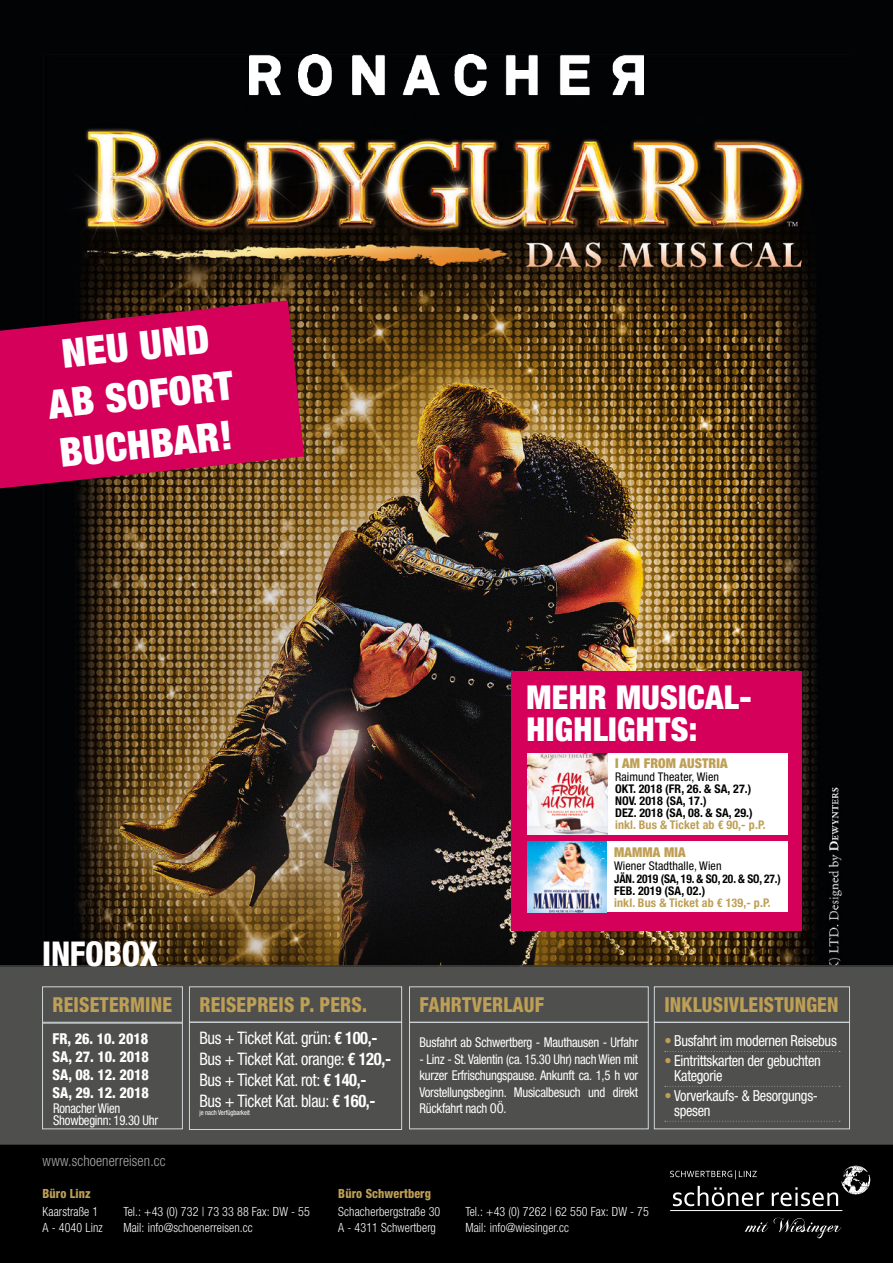
<style>
.page{position:relative;width:893px;height:1263px;background:#fff}
.page>*{position:absolute;margin:0;border:0;box-sizing:border-box;transform-origin:0 0}
.t1{font:900 condensed 40.05px/49.3px "Helvetica Neue LTW1 G";color:#fff;text-align:center}
.t2{font:800 condensed 34.2px "Helvetica Neue LTW1 G";letter-spacing:-.01em;color:#fff;scale:.95 1}
.t3{font:900 condensed 33px/31.5px "Helvetica Neue LTW1 G";letter-spacing:.01em;color:#fff}
.t4{font:800 condensed 20.7px "Helvetica Neue LTW1 G";letter-spacing:.01em;color:#be9f56;scale:.93 1}
.t5{font:condensed 17.25px/21px "Helvetica Neue LTW1 G";letter-spacing:-.02em;color:#fff;scale:.95 1}
.t6{font:condensed 15.15px/15px "Helvetica Neue LTW1 G";letter-spacing:-.02em;color:#fff;scale:.95 1}
.t7{font:800 condensed 15px/18px "Helvetica Neue LTW1 G";color:#fff;text-align:justify;scale:.95 1}
.t8{font:300 condensed 15px "Helvetica Neue LTW1 G";letter-spacing:.01em;color:#fff;scale:.95 1}
.t9{font:condensed 13.5px/16.5px "Helvetica Neue LTW1 G";letter-spacing:-.02em;color:#fff;text-align:justify;scale:.94 1}
.t10{font:900 condensed 13.5px "Helvetica Neue LTW1 G";letter-spacing:.01em;color:#be9f56}
.t11{font:300 condensed 12.6px/15.9px "Helvetica Neue LTW1 G";letter-spacing:.01em;color:#fff;scale:.95 1}
.t12{font:800 condensed 12.6px "Helvetica Neue LTW1 G";letter-spacing:.01em;color:#be9f56;scale:.95 1}
.t13{font:700 condensed 12px/12px "Helvetica Neue LTW1 G";letter-spacing:.01em;color:#000}
.t14{font:700 condensed 12px "Helvetica Neue LTW1 G";letter-spacing:.01em;color:#be9f56}
.t15{font:700 condensed 12px/12px "Helvetica Neue LTW1 G";letter-spacing:-.01em;color:#000;scale:.95 1}
.t16{font:condensed 12px "Helvetica Neue LTW1 G";letter-spacing:.01em;color:#000}
.t17{font:condensed 7.05px "Helvetica Neue LTW1 G";letter-spacing:-.01em;color:#fff;scale:.95 1}
.s1{font-weight:700}
.s2{color:#be9f56}
</style>
<div class="page">
<div style="left:0;top:0;width:893px;height:966px;background:#020305"></div>
<img style="left:75px;top:55px;width:767px;height:910px">
<div style="left:0;top:1145px;width:893px;height:118px;background:#000"></div>
<svg style="left:673px;top:1186px;width:91px;height:20px"></svg>
<svg style="left:772px;top:1165px;width:98px;height:41px"></svg>
<svg style="left:744px;top:1222px;width:24px;height:10px"></svg>
<svg style="left:774px;top:1218px;width:67px;height:20px"></svg>
<hr style="left:670px;top:1210px;width:172px;height:1px;background:#fff">
<svg style="left:670px;top:1170px;width:87px;height:9px"></svg>
<div style="left:0;top:965px;width:893px;height:180px;background:#4f4f4e"></div>
<div style="left:409px;top:1022px;width:239px;height:107px;border:1px solid #d0d6da"></div>
<div style="left:409px;top:986px;width:239px;height:36px;border:1px solid #d0d6da"></div>
<div style="left:42px;top:1023px;width:141px;height:106px;border:1px solid #d0d6da"></div>
<div style="left:42px;top:986px;width:141px;height:36px;border:1px solid #d0d6da"></div>
<svg style="left:665px;top:1051px;width:175px;height:1px"></svg>
<svg style="left:665px;top:1086px;width:175px;height:1px"></svg>
<svg style="left:665px;top:1121px;width:175px;height:1px"></svg>
<div style="left:654px;top:1022px;width:196px;height:107px;border:1px solid #d0d6da"></div>
<div style="left:654px;top:986px;width:196px;height:36px;border:1px solid #d0d6da"></div>
<div style="left:189px;top:1022px;width:213px;height:108px;border:1px solid #d0d6da"></div>
<div style="left:189px;top:986px;width:213px;height:36px;border:1px solid #d0d6da"></div>
<img style="left:249px;top:54px;width:394px;height:42px">
<svg style="left:0;top:300px;width:304px;height:188px;background:#b9084d"></svg>
<div style="left:512px;top:671px;width:290px;height:259px;background:#d4005a"></div>
<div style="left:527px;top:753px;width:261px;height:82px;background:#fff"></div>
<img style="left:527px;top:753px;width:80px;height:82px">
<div style="left:527px;top:841px;width:261px;height:71px;background:#fff"></div>
<img style="left:527px;top:841px;width:79px;height:71px">
<h1 class="t1" style="left:41px;top:331px;width:187px;rotate:-6deg">NEU UND<br>AB SOFORT<br>BUCHBAR!</h1>
<h2 class="t2" style="left:42px;top:932px;width:123px">INFOBOX</h2>
<h3 class="t4" style="left:53px;top:991px;width:130px">REISETERMINE</h3>
<p class="t7" style="left:53px;top:1029px;width:103px">FR, 26. 10. 2018<br>SA, 27. 10. 2018<br>SA, 08. 12. 2018<br>SA, 29. 12. 2018</p>
<p class="t9" style="left:53px;top:1102px;width:113px;line-height:12px">Ronacher Wien<br>Showbeginn: 19.30 Uhr</p>
<p class="t8" style="left:43px;top:1152px;width:131px">www.schoenerreisen.cc</p>
<h3 class="t4" style="left:199px;top:991px;width:182px">REISEPREIS P. PERS.</h3>
<p class="t5" style="left:199px;top:1028px;width:203px">Bus + Ticket Kat. grün: <span class="s1">€ 100,-<br></span>Bus + Ticket Kat. orange: <span class="s1">€ 120,-<br></span>Bus + Ticket Kat. rot: <span class="s1">€ 140,-<br></span>Bus + Ticket Kat. blau: <span class="s1">€ 160,-</span></p>
<p class="t17" style="left:199px;top:1109px;width:55px">je nach Verfügbarkeit</p>
<h3 class="t3" style="left:526px;top:682px;width:227px">MEHR MUSICAL-<br>HIGHLIGHTS:</h3>
<p class="t10" style="left:615px;top:755px;width:114px">I AM FROM AUSTRIA</p>
<p class="t13" style="left:615px;top:783px;width:139px">OKT. 2018 (FR, 26. &amp; SA, 27.)<br>NOV. 2018 (SA, 17.)<br>DEZ. 2018 (SA, 08. &amp; SA, 29.)</p>
<p class="t14" style="left:615px;top:818px;width:152px">inkl. Bus &amp; Ticket ab € 90,- p.P.</p>
<p class="t16" style="left:615px;top:770px;width:106px">Raimund Theater, Wien</p>
<h3 class="t4" style="left:419px;top:991px;width:135px">FAHRTVERLAUF</h3>
<p class="t10" style="left:614px;top:844px;width:73px">MAMMA MIA</p>
<p class="t15" style="left:614px;top:872px;width:177px">JÄN. 2019 (SA, 19. &amp; SO, 20. &amp; SO, 27.)<br>FEB. 2019 (SA, 02.)</p>
<p class="t14" style="left:614px;top:895px;width:158px">inkl. Bus &amp; Ticket ab € 139,- p.P.</p>
<p class="t16" style="left:614px;top:859px;width:109px">Wiener Stadthalle, Wien</p>
<h3 class="t4" style="left:664px;top:991px;width:189px">INKLUSIVLEISTUNGEN</h3>
<p class="t9" style="left:419px;top:1034px;width:234px">Busfahrt ab Schwertberg - Mauthausen - Urfahr</p>
<p class="t9" style="left:419px;top:1051px;width:234px">- Linz - St. Valentin (ca. 15.30 Uhr) nach Wien mit kurzer Erfrischungspause. Ankunft ca. 1,5 h vor Vorstellungsbeginn. Musicalbesuch und direkt Rückfahrt nach OÖ.</p>
<p class="t6" style="left:664px;top:1033px;width:183px"><span class="s2">•</span> Busfahrt im modernen Reisebus</p>
<p class="t6" style="left:674px;top:1053px;width:156px;text-indent:-10px"><span class="s2">•</span> Eintrittskarten der gebuchten<br>Kategorie</p>
<p class="t6" style="left:674px;top:1088px;width:153px;text-indent:-10px"><span class="s2">•</span> Vorverkaufs- &amp; Besorgungs&shy;spesen</p>
<p class="t12" style="left:43px;top:1186px;width:52px">Büro Linz</p>
<p class="t11" style="left:43px;top:1203px;width:65px">Kaarstraße 1<br>A - 4040 Linz</p>
<p class="t11" style="left:123px;top:1203px;width:198px">Tel.: +43 (0) 732 | 73 33 88 Fax: DW - 55<br>Mail: info@schoenerreisen.cc</p>
<p class="t12" style="left:338px;top:1186px;width:99px">Büro Schwertberg</p>
<p class="t11" style="left:338px;top:1203px;width:109px">Schacherbergstraße 30<br>A - 4311 Schwertberg</p>
<p class="t11" style="left:465px;top:1203px;width:195px">Tel.: +43 (0) 7262 | 62 550 Fax: DW - 75<br>Mail: info@wiesinger.cc</p>
</div>
